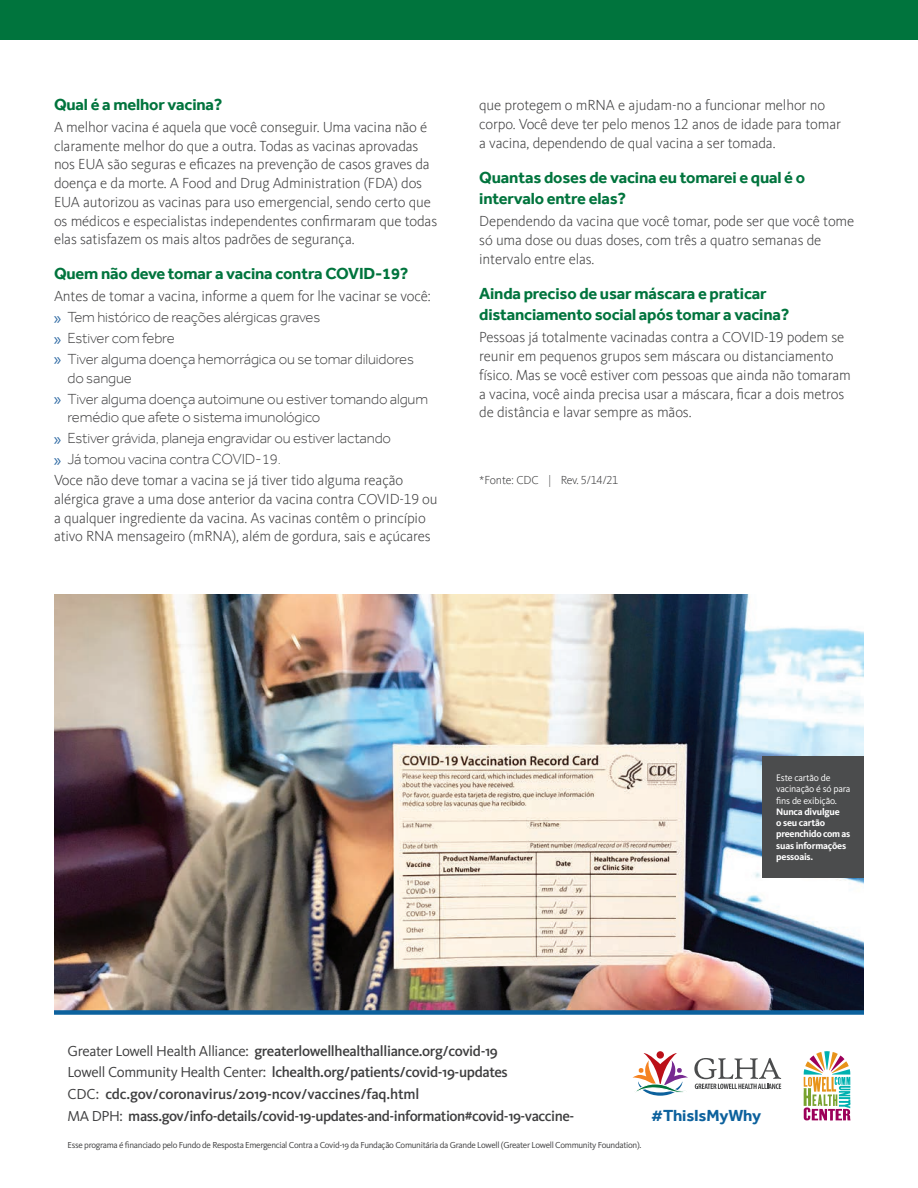
<style>
.page{position:relative;width:918px;height:1188px;background:#fff}
.page>*{position:absolute;margin:0;border:0;box-sizing:border-box;transform-origin:0 0}
.HEADER_FAQ{font:700 16.5px/21.8px "Effra";letter-spacing:-.01em;color:#00743d}
.Subheader_CHIP{font:700 16.5px "Effra";letter-spacing:-.01em;color:#0c619d}
.BODY_FAQ{font:300 15px/18.8px "Kievit Offc";letter-spacing:-.01em;color:#3e3e3f}
.t1{font:300 15px/18.8px "Effra";letter-spacing:-.01em;color:#3e3e3f}
.LISTS_CHIP{font:500 15px "Kievit OT";letter-spacing:-.025em;color:#3e3e3f}
.BODY_FAQ-2{font:300 12px "Kievit Offc";letter-spacing:-.02em;color:#3e3e3f}
.BODY_FAQ-3{font:700 9.75px/11.2px "Kievit OT";letter-spacing:-.02em;color:#fff}
.LISTS_CHIP-2{font:9px "Kievit OT";letter-spacing:-.035em;color:#3e3e3f}
.s1{font-family:"Myriad Pro";font-weight:400;font-size:18px;color:#316ca5}
.s2{font-weight:400}
</style>
<div class="page">
<img style="left:54px;top:594px;width:810px;height:416px">
<div style="left:54px;top:1010px;width:810px;height:5px;background:#0c619d"></div>
<div style="left:0;top:0;width:918px;height:40px;background:#00743d"></div>
<svg style="left:632px;top:1053px;width:56px;height:43px"></svg>
<svg style="left:694px;top:1058px;width:87px;height:31px"></svg>
<svg style="left:804px;top:1051px;width:46px;height:69px"></svg>
<div style="left:763px;top:756px;width:101px;height:122px;background:#4b4c4d"></div>
<p class="HEADER_FAQ" style="left:54px;top:93px;width:170px">Qual é a melhor vacina?</p>
<p class="BODY_FAQ" style="left:54px;top:118px;width:385px">A melhor vacina é aquela que você conseguir. Uma vacina não é claramente melhor do que a outra. Todas as vacinas aprovadas nos EUA são seguras e eficazes na prevenção de casos graves da doença e da morte. A Food and Drug Administration (FDA) dos EUA autorizou as vacinas para uso emergencial, sendo certo que os médicos e especialistas independentes confirmaram que todas elas satisfazem os mais altos padrões de segurança.</p>
<p class="HEADER_FAQ" style="left:54px;top:263px;width:356px">Quem não deve tomar a vacina contra COVID-19?</p>
<p class="BODY_FAQ" style="left:54px;top:287px;width:378px">Antes de tomar a vacina, informe a quem for lhe vacinar se você:</p>
<p class="t1" style="left:54px;top:308px;width:268px"><span class="s1">»</span> Tem histórico de reações alérgicas graves</p>
<p class="t1" style="left:54px;top:328px;width:122px"><span class="s1">»</span> Estiver com febre</p>
<p class="t1" style="left:68px;top:349px;width:348px;text-indent:-14px"><span class="s1">»</span> Tiver alguma doença hemorrágica ou se tomar diluidores do sangue</p>
<p class="t1" style="left:68px;top:389px;width:362px;text-indent:-14px"><span class="s1">»</span> Tiver alguma doença autoimune ou estiver tomando algum remédio que afete o sistema imunológico</p>
<p class="t1" style="left:54px;top:429px;width:339px"><span class="s1">»</span> Estiver grávida, planeja engravidar ou estiver lactando</p>
<p class="t1" style="left:54px;top:450px;width:228px"><span class="s1">»</span> Já tomou vacina contra COVID-19.</p>
<p class="BODY_FAQ" style="left:54px;top:471px;width:385px">Voce não deve tomar a vacina se já tiver tido alguma reação alérgica grave a uma dose anterior da vacina contra COVID-19 ou a qualquer ingrediente da vacina. As vacinas contêm o princípio ativo RNA mensageiro (mRNA), além de gordura, sais e açúcares</p>
<p class="BODY_FAQ" style="left:479px;top:96px;width:363px">que protegem o mRNA e ajudam-no a funcionar melhor no corpo. Você deve ter pelo menos 12 anos de idade para tomar a vacina, dependendo de qual vacina a ser tomada.</p>
<p class="HEADER_FAQ" style="left:479px;top:166px;width:327px">Quantas doses de vacina eu tomarei e qual é o intervalo entre elas?</p>
<p class="BODY_FAQ" style="left:479px;top:212px;width:377px">Dependendo da vacina que você tomar, pode ser que você tome só uma dose ou duas doses, com três a quatro semanas de intervalo entre elas.</p>
<p class="HEADER_FAQ" style="left:479px;top:282px;width:312px">Ainda preciso de usar máscara e praticar distanciamento social após tomar a vacina?</p>
<p class="BODY_FAQ" style="left:479px;top:328px;width:373px">Pessoas já totalmente vacinadas contra a COVID-19 podem se reunir em pequenos grupos sem máscara ou distanciamento físico. Mas se você estiver com pessoas que ainda não tomaram a vacina, você ainda precisa usar a máscara, ficar a dois metros de distância e lavar sempre as mãos.</p>
<p class="BODY_FAQ-2" style="left:479px;top:473px;width:141px">*Fonte: CDC | Rev. 5/14/21</p>
<p class="BODY_FAQ-3" style="left:776px;top:772px;width:76px"><span class="s2">Este cartão de vacinação é só para fins de exibição.<br></span>Nunca divulgue<br>o seu cartão preenchido com as suas informações pessoais.</p>
<p class="LISTS_CHIP" style="left:68px;top:1042px;width:432px"><span class="s2">Greater Lowell Health Alliance:</span> greaterlowellhealthalliance.org/covid-19</p>
<p class="LISTS_CHIP" style="left:67px;top:1064px;width:442px"><span class="s2">Lowell Community Health Center:</span> lchealth.org/patients/covid-19-updates</p>
<p class="LISTS_CHIP" style="left:67px;top:1085px;width:353px"><span class="s2">CDC:</span> cdc.gov/coronavirus/2019-ncov/vaccines/faq.html</p>
<p class="LISTS_CHIP" style="left:67px;top:1107px;width:508px"><span class="s2">MA DPH:</span> mass.gov/info-details/covid-19-updates-and-information#covid-19-vaccine-</p>
<p class="LISTS_CHIP-2" style="left:68px;top:1139px;width:575px">Esse programa é financiado pelo Fundo de Resposta Emergencial Contra a Covid-19 da Fundação Comunitária da Grande Lowell (Greater Lowell Community Foundation).</p>
<p class="Subheader_CHIP" style="left:651px;top:1105px;width:111px">#ThisIsMyWhy</p>
</div>
